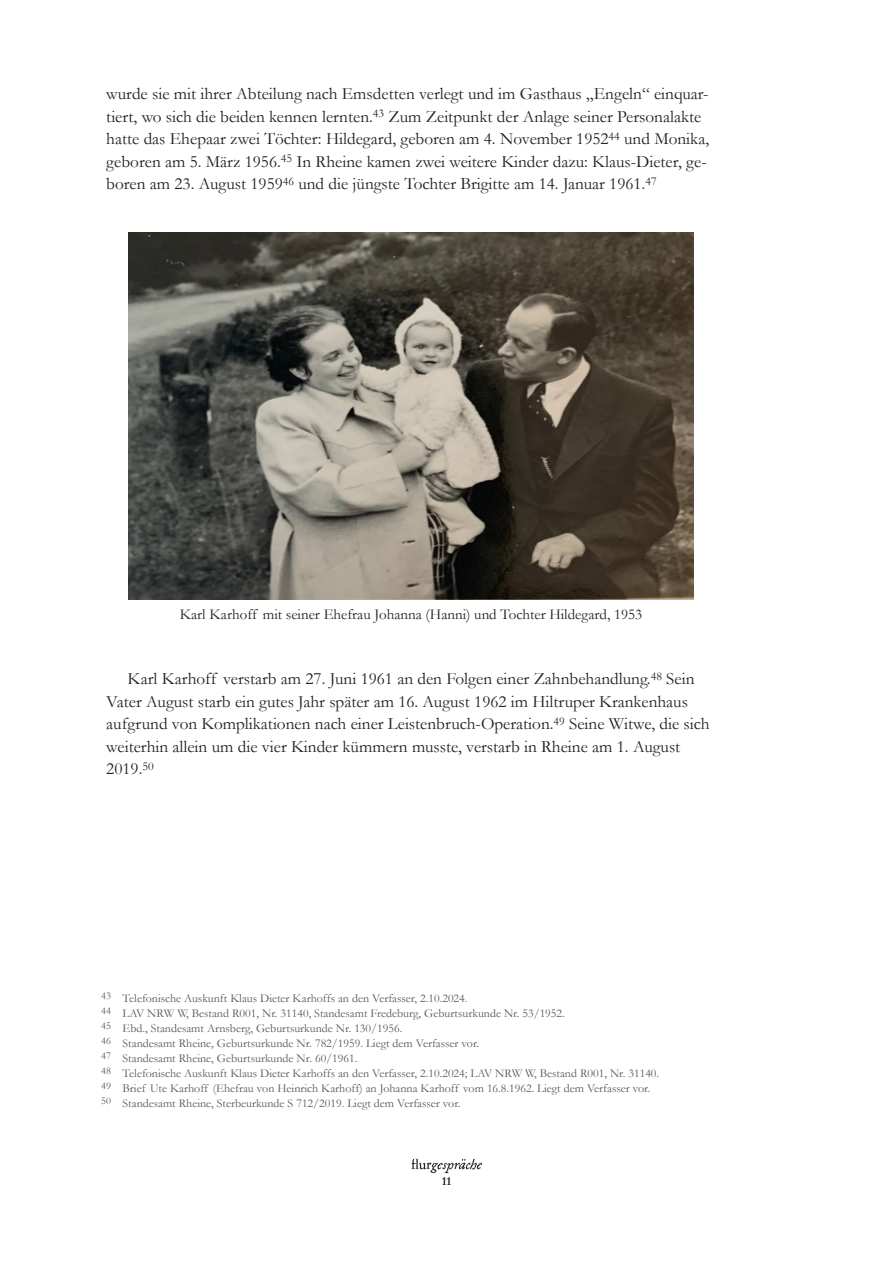
<style>
.page{position:relative;width:893px;height:1263px;background:#fff}
.page>*{position:absolute;margin:0;border:0;box-sizing:border-box;transform-origin:0 0}
.Fließtext{font:17.25px/22.5px "Garamond";color:#231f20}
.Bildunterschriften{font:15px "Garamond";color:#231f20}
.Quellen{font:12px "Garamond";color:#57585a}
.t1{font:700 12px "Garamond";color:#231f20}
</style>
<div class="page">
<img style="left:411px;top:1158px;width:71px;height:16px">
<img style="left:129px;top:233px;width:564px;height:367px">
<p class="Fließtext" style="left:106px;top:82px;width:604px">wurde sie mit ihrer Abteilung nach Emsdetten verlegt und im Gasthaus „Engeln“ einquar&shy;tiert, wo sich die beiden kennen lernten.<sup>43</sup> Zum Zeitpunkt der Anlage seiner Personalakte hatte das Ehepaar zwei Töchter: Hildegard, geboren am 4. November 1952<sup>44</sup> und Monika, geboren am 5. März 1956.<sup>45</sup> In Rheine kamen zwei weitere Kinder dazu: Klaus-Dieter, ge&shy;boren am 23. August 1959<sup>46</sup> und die jüngste Tochter Brigitte am 14. Januar 1961.<sup>47</sup></p>
<p class="Bildunterschriften" style="left:180px;top:604px;width:464px">Karl Karhoff mit seiner Ehefrau Johanna (Hanni) und Tochter Hildegard, 1953</p>
<p class="Fließtext" style="left:106px;top:667px;width:605px;text-indent:21px">Karl Karhoff verstarb am 27. Juni 1961 an den Folgen einer Zahnbehandlung.<sup>48</sup> Sein Vater August starb ein gutes Jahr später am 16. August 1962 im Hiltruper Krankenhaus aufgrund von Komplikationen nach einer Leistenbruch-Operation.<sup>49</sup> Seine Witwe, die sich weiterhin allein um die vier Kinder kümmern musste, verstarb in Rheine am 1. August 2019.<sup>50</sup></p>
<p class="Quellen" style="left:101px;top:990px;width:368px"><sup>43</sup> Telefonische Auskunft Klaus Dieter Karhoffs an den Verfasser, 2.10.2024.</p>
<p class="Quellen" style="left:101px;top:1005px;width:465px"><sup>44</sup> LAV NRW W, Bestand R001, Nr. 31140, Standesamt Fredeburg, Geburtsurkunde Nr. 53/1952.</p>
<p class="Quellen" style="left:101px;top:1020px;width:303px"><sup>45</sup> Ebd., Standesamt Arnsberg, Geburtsurkunde Nr. 130/1956.</p>
<p class="Quellen" style="left:101px;top:1035px;width:379px"><sup>46</sup> Standesamt Rheine, Geburtsurkunde Nr. 782/1959. Liegt dem Verfasser vor.</p>
<p class="Quellen" style="left:101px;top:1050px;width:258px"><sup>47</sup> Standesamt Rheine, Geburtsurkunde Nr. 60/1961.</p>
<p class="Quellen" style="left:101px;top:1065px;width:559px"><sup>48</sup> Telefonische Auskunft Klaus Dieter Karhoffs an den Verfasser, 2.10.2024; LAV NRW W, Bestand R001, Nr. 31140.</p>
<p class="Quellen" style="left:101px;top:1080px;width:551px"><sup>49</sup> Brief Ute Karhoff (Ehefrau von Heinrich Karhoff) an Johanna Karhoff vom 16.8.1962. Liegt dem Verfasser vor.</p>
<p class="Quellen" style="left:101px;top:1095px;width:361px"><sup>50</sup> Standesamt Rheine, Sterbeurkunde S 712/2019. Liegt dem Verfasser vor.</p>
<p class="t1" style="left:442px;top:1173px;width:11px">11</p>
</div>
